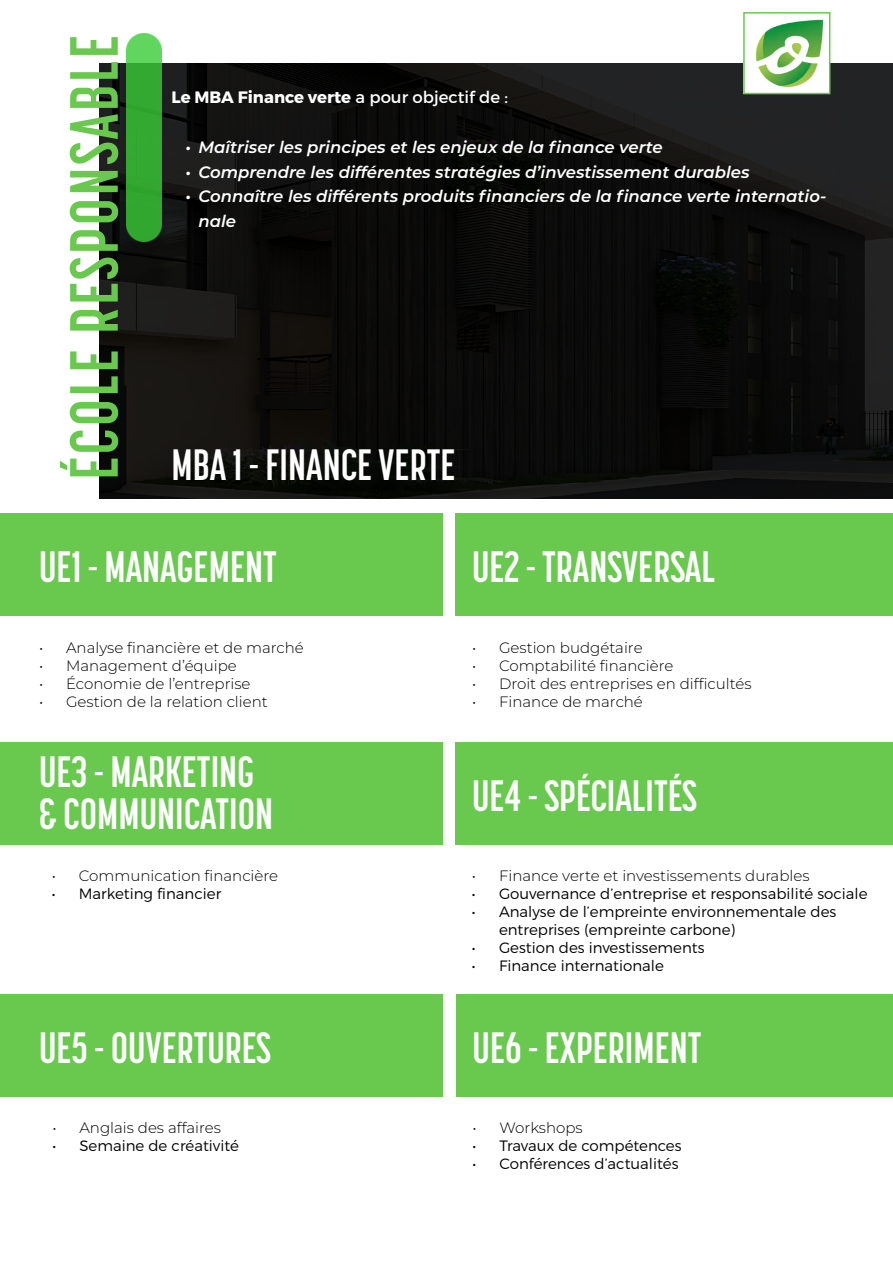
<style>
.page{position:relative;width:893px;height:1263px;background:#fff}
.page>*{position:absolute;margin:0;border:0;box-sizing:border-box;transform-origin:0 0}
.t1{font:700 67.5px "Korolev Compressed";letter-spacing:.04em;color:#69c94f}
.t2{font:700 43.5px/42px "Korolev Compressed";color:#fff}
.t3{font:italic 600 16.5px/24.8px "Montserrat";color:#fff}
.t4{font:700 16.5px "Montserrat";color:#fff}
.t5{font:100 15px "Montserrat";color:#000}
.t6{font:300 15px/18px "Montserrat";color:#000}
.s1{font-weight:400}
</style>
<div class="page">
<svg style="left:99px;top:63px;width:794px;height:436px;background:#0f0f0e"></svg>
<div style="left:0;top:514px;width:442px;height:102px;background:#69c94f"></div>
<div style="left:0;top:742px;width:442px;height:102px;background:#69c94f"></div>
<div style="left:1px;top:994px;width:442px;height:102px;background:#69c94f"></div>
<div style="left:455px;top:742px;width:438px;height:102px;background:#69c94f"></div>
<div style="left:456px;top:994px;width:437px;height:102px;background:#69c94f"></div>
<div style="left:455px;top:514px;width:438px;height:102px;background:#69c94f"></div>
<img style="left:746px;top:19px;width:81px;height:72px">
<div style="left:743px;top:12px;width:87px;height:82px;border:2px solid #69c94f"></div>
<img style="left:126px;top:33px;width:35px;height:209px">
<h1 class="t1" style="left:56px;top:480px;width:446px;rotate:-90deg">ÉCOLE RESPONSABLE</h1>
<p class="t4" style="left:171px;top:87px;width:338px">Le MBA Finance verte <span class="s1">a pour objectif de :</span></p>
<p class="t3" style="left:186px;top:134px;width:479px">• Maîtriser les principes et les enjeux de la finance verte</p>
<p class="t3" style="left:186px;top:159px;width:565px">• Comprendre les différentes stratégies d’investissement durables</p>
<p class="t3" style="left:198px;top:183px;width:630px;text-indent:-13px">• Connaître les différents produits financiers de la finance verte internatio&shy;nale</p>
<h2 class="t2" style="left:171px;top:443px;width:286px">MBA 1 - FINANCE VERTE</h2>
<h2 class="t2" style="left:39px;top:546px;width:239px">UE1 - MANAGEMENT</h2>
<p class="t5" style="left:39px;top:637px;width:266px">• Analyse financière et de marché</p>
<p class="t5" style="left:39px;top:655px;width:199px">• Management d’équipe</p>
<p class="t5" style="left:39px;top:673px;width:213px">• Économie de l’entreprise</p>
<p class="t5" style="left:39px;top:691px;width:230px">• Gestion de la relation client</p>
<h2 class="t2" style="left:39px;top:751px;width:236px">UE3 - MARKETING &amp; COMMUNICATION</h2>
<p class="t5" style="left:52px;top:866px;width:228px">• Communication financière</p>
<p class="t6" style="left:52px;top:885px;width:171px">• Marketing financier</p>
<h2 class="t2" style="left:39px;top:1026px;width:234px">UE5 - OUVERTURES</h2>
<p class="t5" style="left:52px;top:1117px;width:170px">• Anglais des affaires</p>
<p class="t6" style="left:52px;top:1136px;width:188px">• Semaine de créativité</p>
<h2 class="t2" style="left:472px;top:546px;width:245px">UE2 - TRANSVERSAL</h2>
<p class="t5" style="left:472px;top:637px;width:172px">• Gestion budgétaire</p>
<p class="t5" style="left:472px;top:655px;width:203px">• Comptabilité financière</p>
<p class="t5" style="left:472px;top:673px;width:281px">• Droit des entreprises en difficultés</p>
<p class="t5" style="left:472px;top:691px;width:172px">• Finance de marché</p>
<h2 class="t2" style="left:472px;top:774px;width:227px">UE4 - SPÉCIALITÉS</h2>
<p class="t5" style="left:472px;top:866px;width:339px">• Finance verte et investissements durables</p>
<p class="t6" style="left:472px;top:885px;width:397px">• Gouvernance d’entreprise et responsabilité sociale</p>
<p class="t6" style="left:499px;top:903px;width:339px;text-indent:-27px">• Analyse de l’empreinte environnementale des entreprises (empreinte carbone)</p>
<p class="t6" style="left:472px;top:939px;width:234px">• Gestion des investissements</p>
<p class="t6" style="left:472px;top:957px;width:193px">• Finance internationale</p>
<h2 class="t2" style="left:473px;top:1026px;width:231px">UE6 - EXPERIMENT</h2>
<p class="t5" style="left:473px;top:1117px;width:112px">• Workshops</p>
<p class="t6" style="left:473px;top:1136px;width:210px">• Travaux de compétences</p>
<p class="t6" style="left:473px;top:1154px;width:207px">• Conférences d’actualités</p>
</div>
